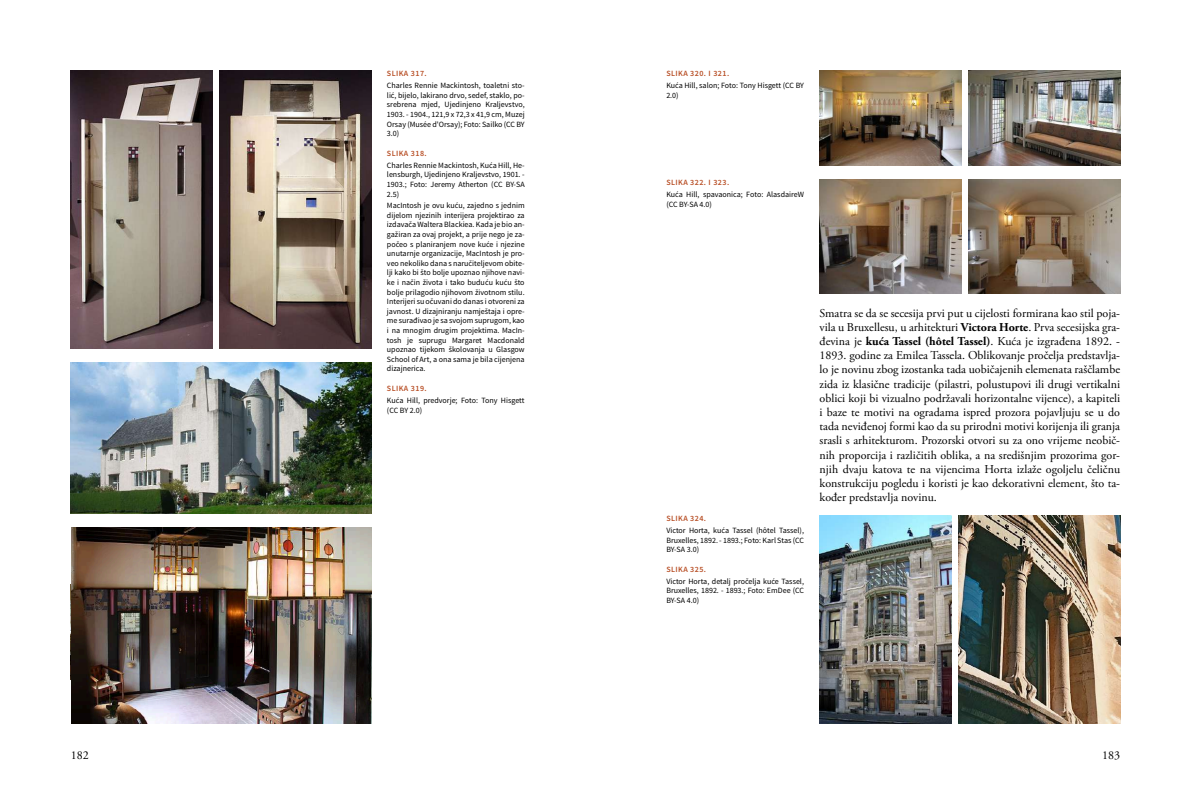
<style>
.page{position:relative;width:1191px;height:794px;background:#fff}
.page>*{position:absolute;margin:0;border:0;box-sizing:border-box;transform-origin:0 0}
.t1{font:12px/14.2px "Adobe Garamond Pro";color:#000;text-align:justify}
.t2{font:8px/9.6px "Source Sans Pro";color:#000;text-align:justify}
.t3{font:600 8px "Source Sans Pro";letter-spacing:.055em;color:#b84f26}
.s1{font-weight:700}
</style>
<div class="page">
<img style="left:71px;top:362px;width:300px;height:151px">
<img style="left:71px;top:528px;width:300px;height:195px">
<img style="left:71px;top:71px;width:142px;height:277px">
<img style="left:220px;top:71px;width:151px;height:277px">
<img style="left:819px;top:71px;width:142px;height:95px">
<img style="left:968px;top:71px;width:152px;height:95px">
<img style="left:819px;top:180px;width:142px;height:114px">
<img style="left:968px;top:180px;width:152px;height:114px">
<img style="left:819px;top:516px;width:132px;height:207px">
<img style="left:958px;top:516px;width:162px;height:207px">
<p class="t3" style="left:387px;top:70px;width:41px">SLIKA 317.</p>
<p class="t2" style="left:387px;top:81px;width:139px">Charles Rennie Mackintosh, toaletni sto&shy;lić, bijelo, lakirano drvo, sedef, staklo, po&shy;srebrena mjed, Ujedinjeno Kraljevstvo, 1903. - 1904., 121,9 x 72,3 x 41,9 cm, Muzej Orsay (Musée d'Orsay); Foto: Sailko (CC BY 3.0)</p>
<p class="t3" style="left:387px;top:150px;width:41px">SLIKA 318.</p>
<p class="t2" style="left:387px;top:161px;width:139px">Charles Rennie Mackintosh, Kuća Hill, He&shy;lensburgh, Ujedinjeno Kraljevstvo, 1901. - 1903.; Foto: Jeremy Atherton (CC BY-SA 2.5)</p>
<p class="t2" style="left:387px;top:201px;width:139px">MacIntosh je ovu kuću, zajedno s jednim dijelom njezinih interijera projektirao za izdavača Waltera Blackiea. Kada je bio an&shy;gažiran za ovaj projekt, a prije nego je za&shy;počeo s planiranjem nove kuće i njezine unutarnje organizacije, MacIntosh je pro&shy;veo nekoliko dana s naručiteljevom obite&shy;lji kako bi što bolje upoznao njihove navi&shy;ke i način života i tako buduću kuću što bolje prilagodio njihovom životnom stilu.<br>Interijeri su očuvani do danas i otvoreni za javnost. U dizajniranju namještaja i opre&shy;me surađivao je sa svojom suprugom, kao i na mnogim drugim projektima. MacIn&shy;tosh je suprugu Margaret Macdonald upoznao tijekom školovanja u Glasgow School of Art, a ona sama je bila cijenjena dizajnerica.</p>
<p class="t3" style="left:387px;top:385px;width:41px">SLIKA 319.</p>
<p class="t2" style="left:387px;top:396px;width:139px">Kuća Hill, predvorje; Foto: Tony Hisgett (CC BY 2.0)</p>
<p class="t3" style="left:666px;top:70px;width:64px">SLIKA 320. I 321.</p>
<p class="t2" style="left:666px;top:81px;width:139px">Kuća Hill, salon; Foto: Tony Hisgett (CC BY<br>2.0)</p>
<p class="t3" style="left:666px;top:179px;width:64px">SLIKA 322. I 323.</p>
<p class="t2" style="left:666px;top:190px;width:139px">Kuća Hill, spavaonica; Foto: AlasdaireW (CC BY-SA 4.0)</p>
<p class="t3" style="left:666px;top:515px;width:41px">SLIKA 324.</p>
<p class="t2" style="left:666px;top:526px;width:139px">Victor Horta, kuća Tassel (hôtel Tassel), Bruxelles, 1892. - 1893.; Foto: Karl Stas (CC BY-SA 3.0)</p>
<p class="t3" style="left:666px;top:566px;width:41px">SLIKA 325.</p>
<p class="t2" style="left:666px;top:577px;width:139px">Victor Horta, detalj pročelja kuće Tassel, Bruxelles, 1892. - 1893.; Foto: EmDee (CC BY-SA 4.0)</p>
<p class="t1" style="left:819px;top:307px;width:302px">Smatra se da se secesija prvi put u cijelosti formirana kao stil poja‐ vila u Bruxellesu, u arhitekturi <span class="s1">Victora Horte</span>. Prva secesijska gra‐ đevina je <span class="s1">kuća Tassel (hôtel Tassel)</span>. Kuća je izgrađena 1892. - 1893. godine za Emilea Tassela. Oblikovanje pročelja predstavlja‐ lo je novinu zbog izostanka tada uobičajenih elemenata raščlambe zida iz klasične tradicije (pilastri, polustupovi ili drugi vertikalni oblici koji bi vizualno podržavali horizontalne vijence), a kapiteli i baze te motivi na ogradama ispred prozora pojavljuju se u do tada neviđenoj formi kao da su prirodni motivi korijenja ili granja srasli s arhitekturom. Prozorski otvori su za ono vrijeme neobič‐ nih proporcija i različitih oblika, a na središnjim prozorima gor‐ njih dvaju katova te na vijencima Horta izlaže ogoljelu čeličnu konstrukciju pogledu i koristi je kao dekorativni element, što ta‐ kođer predstavlja novinu.</p>
<h1 class="t1" style="left:71px;top:748px;width:19px">182</h1>
<h1 class="t1" style="left:1102px;top:748px;width:19px">183</h1>
</div>
